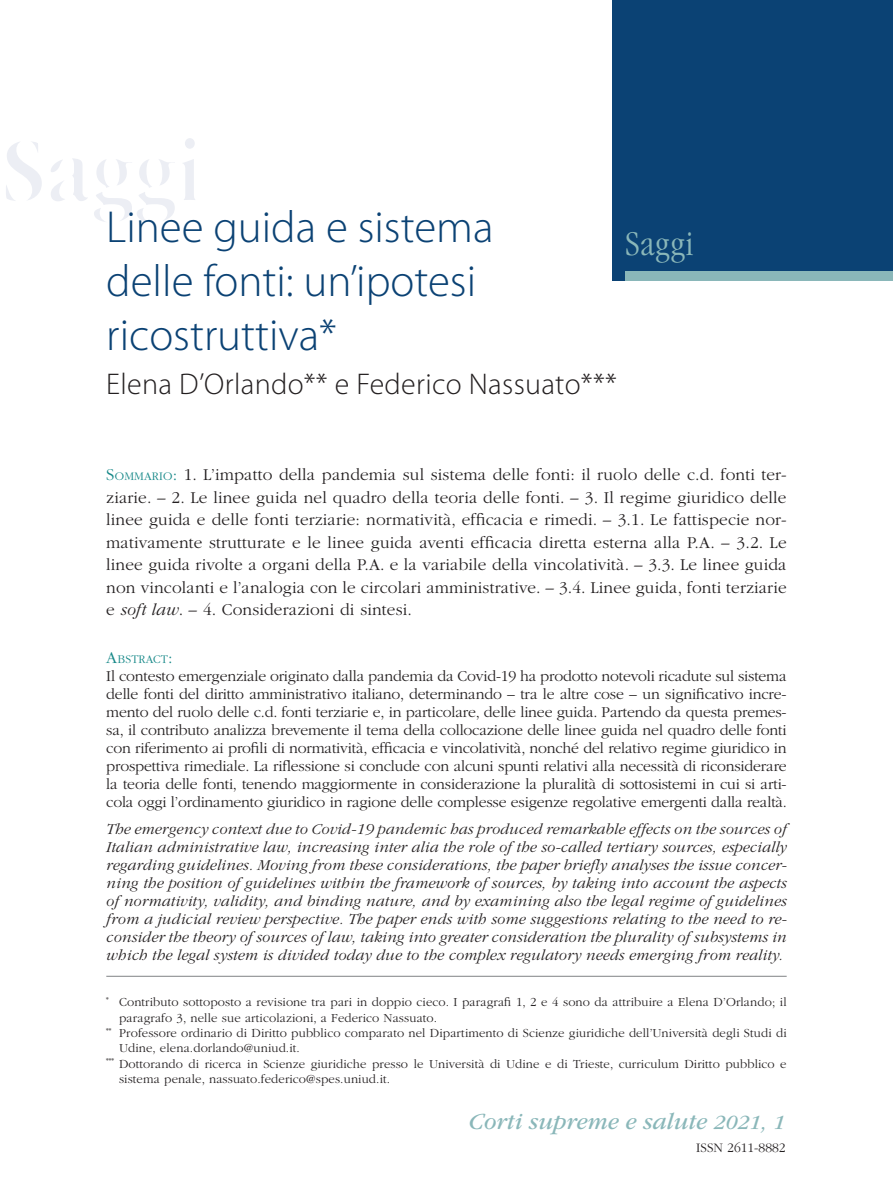
<style>
.page{position:relative;width:893px;height:1191px;background:#fff}
.page>*{position:absolute;margin:0;border:0;box-sizing:border-box;transform-origin:0 0}
.Titolo{font:300 45px/54px "Myriad Pro";color:#0b4274}
.t1{font:300 condensed 36px "ITC Garamond Std";letter-spacing:.01em;color:#8ab7b9}
.autore{font:300 30px "Myriad Pro";letter-spacing:.01em;color:#231f20}
.sommario{font:italic 24px "ITC Garamond Std";color:#8ab7b9}
.sommario-2{font:300 17.25px/22.5px "ITC Garamond Std";letter-spacing:.01em;color:#231f20;text-align:justify}
.abstract_ita{font:300 15.75px/18px "ITC Garamond Std";letter-spacing:-.01em;color:#231f20;text-align:justify}
.abstract_eng{font:italic 300 15.75px/18px "ITC Garamond Std";letter-spacing:.01em;color:#231f20;text-align:justify}
.t2{font:300 13.5px "ITC Garamond Std";color:#231f20}
.note{font:300 12.75px/15.3px "ITC Garamond Std";letter-spacing:.01em;color:#231f20}
.note_extra{font:300 12.75px/15.3px "ITC Garamond Std";letter-spacing:.01em;color:#231f20}
.abstract_titolo{font:300 12.15px "ITC Garamond Std";letter-spacing:.015em;color:#168888}
.s1{color:#168888}
.s2{font-size:12.15px;color:#168888}
.s3{font-style:italic}
.s4{font-size:17.25px}
.s5{font-size:21px}
</style>
<div class="page">
<div style="left:612px;top:0;width:281px;height:281px;background:#0b4274"></div>
<div style="left:625px;top:271px;width:268px;height:10px;background:#8ab7b9"></div>
<hr style="left:106px;top:976px;width:681px;height:1px;background:#808285">
<p class="Titolo" style="left:106px;top:201px;width:389px">Linee guida e sistema delle fonti: un’ipotesi ricostruttiva*</p>
<p class="autore" style="left:106px;top:367px;width:512px">Elena D’Orlando** e Federico Nassuato***</p>
<h2 class="t1" style="left:625px;top:224px;width:70px">Saggi</h2>
<p class="sommario-2" style="left:106px;top:464px;width:682px"><span class="s1">S</span><span class="s2">OMMARIO</span><span class="s1">:</span> 1. L’impatto della pandemia sul sistema delle fonti: il ruolo delle c.d. fonti ter&shy;ziarie. – 2. Le linee guida nel quadro della teoria delle fonti. – 3. Il regime giuridico delle linee guida e delle fonti terziarie: normatività, efficacia e rimedi. – 3.1. Le fattispecie nor&shy;mativamente strutturate e le linee guida aventi efficacia diretta esterna alla P.A. – 3.2. Le linee guida rivolte a organi della P.A. e la variabile della vincolatività. – 3.3. Le linee guida non vincolanti e l’analogia con le circolari amministrative. – 3.4. Linee guida, fonti terziarie e <span class="s3">soft law</span>. – 4. Considerazioni di sintesi.</p>
<p class="abstract_titolo" style="left:106px;top:653px;width:68px"><span class="s4">A</span>BSTRACT<span class="s4">:</span></p>
<p class="abstract_ita" style="left:106px;top:667px;width:682px">Il contesto emergenziale originato dalla pandemia da Covid-19 ha prodotto notevoli ricadute sul sistema delle fonti del diritto amministrativo italiano, determinando – tra le altre cose – un significativo incre&shy;mento del ruolo delle c.d. fonti terziarie e, in particolare, delle linee guida. Partendo da questa premes&shy;sa, il contributo analizza brevemente il tema della collocazione delle linee guida nel quadro delle fonti con riferimento ai profili di normatività, efficacia e vincolatività, nonché del relativo regime giuridico in prospettiva rimediale. La riflessione si conclude con alcuni spunti relativi alla necessità di riconsiderare la teoria delle fonti, tenendo maggiormente in considerazione la pluralità di sottosistemi in cui si arti&shy;cola oggi l’ordinamento giuridico in ragione delle complesse esigenze regolative emergenti dalla realtà.</p>
<p class="abstract_eng" style="left:106px;top:820px;width:682px">The emergency context due to Covid-19 pandemic has produced remarkable effects on the sources of Italian administrative law, increasing inter alia the role of the so-called tertiary sources, especially regarding guidelines. Moving from these considerations, the paper briefly analyses the issue concer&shy;ning the position of guidelines within the framework of sources, by taking into account the aspects of normativity, validity, and binding nature, and by examining also the legal regime of guidelines from a judicial review perspective. The paper ends with some suggestions relating to the need to re&shy;consider the theory of sources of law, taking into greater consideration the plurality of subsystems in which the legal system is divided today due to the complex regulatory needs emerging from reality.</p>
<p class="note_extra" style="left:119px;top:995px;width:669px;text-indent:-13px"><sup>*</sup> Contributo sottoposto a revisione tra pari in doppio cieco. I paragrafi 1, 2 e 4 sono da attribuire a Elena D’Orlando; il paragrafo 3, nelle sue articolazioni, a Federico Nassuato.</p>
<p class="note" style="left:119px;top:1025px;width:669px;text-indent:-13px"><sup>**</sup> Professore ordinario di Diritto pubblico comparato nel Dipartimento di Scienze giuridiche dell’Università degli Studi di<br>Udine, elena.dorlando@uniud.it.</p>
<p class="note" style="left:119px;top:1056px;width:669px;text-indent:-13px"><sup>***</sup> Dottorando di ricerca in Scienze giuridiche presso le Università di Udine e di Trieste, curriculum Diritto pubblico e sistema penale, nassuato.federico@spes.uniud.it.</p>
<p class="sommario" style="left:469px;top:1108px;width:318px">Corti supreme e salute <span class="s5">2021, 1</span></p>
<p class="t2" style="left:696px;top:1140px;width:91px">ISSN 2611-8882</p>
</div>
